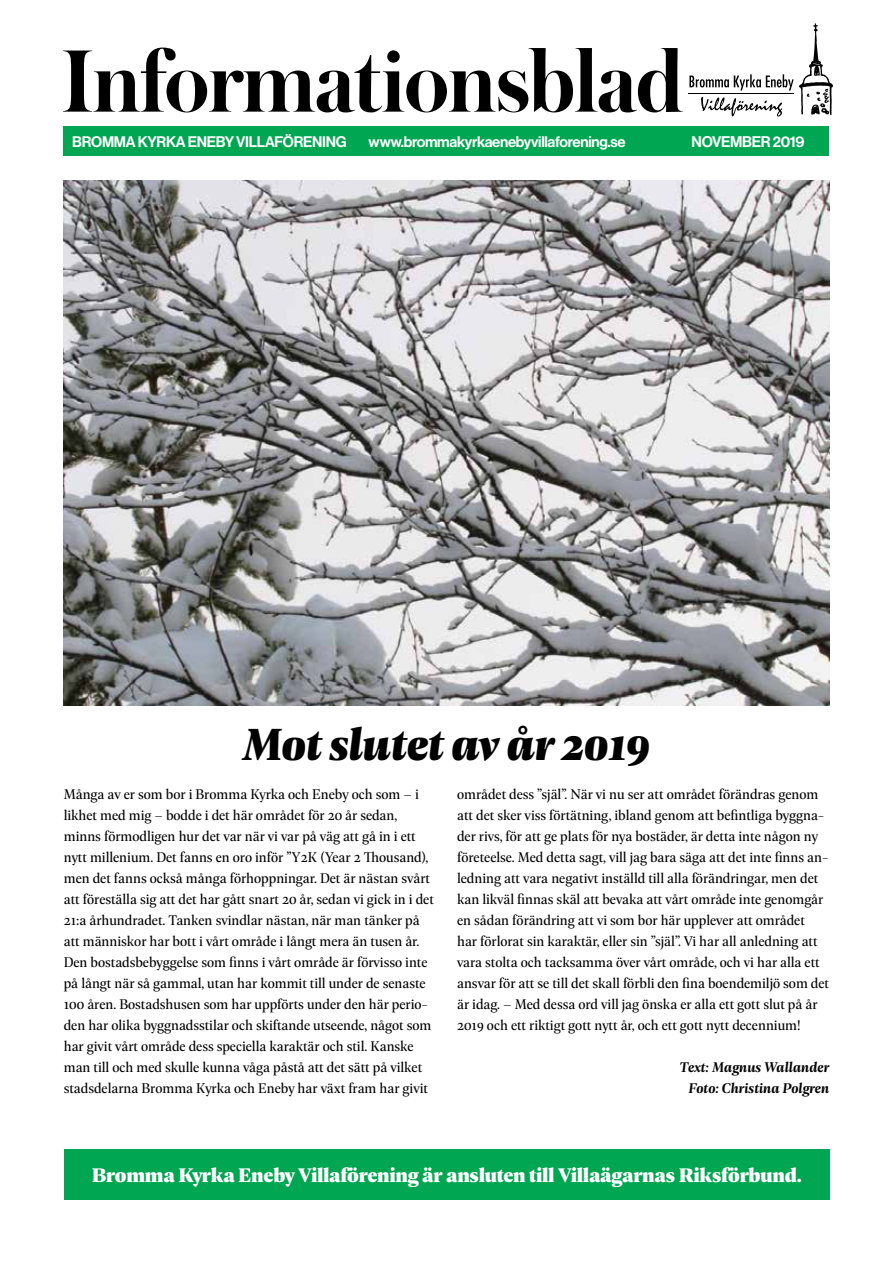
<style>
.page{position:relative;width:893px;height:1263px;background:#fff}
.page>*{position:absolute;margin:0;border:0;box-sizing:border-box;transform-origin:0 0}
.t1{font:italic 900 48px "Geller Headline";letter-spacing:-.01em;color:#000}
.t2{font:900 21px "Geller Headline";letter-spacing:-.01em;color:#fff}
.t3{font:500 15.15px "Haas Grot Disp 65";letter-spacing:-.02em;color:#fff}
.t4{font:15px/21px "Geller Headline";color:#000}
.t5{font:500 15px "Haas Grot Disp 65";letter-spacing:-.02em;color:#fff}
.t6{font:italic 600 15px/21px "Geller Headline";color:#000;text-align:center}
</style>
<div class="page">
<div style="left:64px;top:126px;width:765px;height:30px;background:#00a651"></div>
<svg style="left:63px;top:48px;width:620px;height:64px"></svg>
<hr style="left:688px;top:93px;width:106px;height:1px;background:#000">
<svg style="left:689px;top:23px;width:144px;height:94px"></svg>
<div style="left:64px;top:1149px;width:766px;height:50px;background:#00a651"></div>
<img style="left:64px;top:180px;width:765px;height:525px">
<p class="t5" style="left:72px;top:133px;width:276px">BROMMA KYRKA ENEBY VILLAFÖRENING</p>
<p class="t5" style="left:369px;top:133px;width:259px">www.brommakyrkaenebyvillaforening.se</p>
<p class="t3" style="left:692px;top:133px;width:114px">NOVEMBER 2019</p>
<h1 class="t1" style="left:243px;top:709px;width:408px">Mot slutet av år 2019</h1>
<p class="t4" style="left:64px;top:784px;width:372px">Många av er som bor i Bromma Kyrka och Eneby och som – i likhet med mig – bodde i det här området för 20 år sedan, minns förmodligen hur det var när vi var på väg att gå in i ett nytt millenium. Det fanns en oro inför ”Y2K (Year 2 Thousand), men det fanns också många förhoppningar. Det är nästan svårt att föreställa sig att det har gått snart 20 år, sedan vi gick in i det 21:a århundradet. Tanken svindlar nästan, när man tänker på att människor har bott i vårt område i långt mera än tusen år.<br>Den bostadsbebyggelse som finns i vårt område är förvisso inte på långt när så gammal, utan har kommit till under de senaste 100 åren. Bostadshusen som har uppförts under den här perio&shy;den har olika byggnadsstilar och skiftande utseende, något som har givit vårt område dess speciella karaktär och stil. Kanske man till och med skulle kunna våga påstå att det sätt på vilket stadsdelarna Bromma Kyrka och Eneby har växt fram har givit</p>
<p class="t4" style="left:457px;top:783px;width:373px">området dess ”själ”. När vi nu ser att området förändras genom att det sker viss förtätning, ibland genom att befintliga byggna&shy;der rivs, för att ge plats för nya bostäder, är detta inte någon ny företeelse. Med detta sagt, vill jag bara säga att det inte finns an&shy;ledning att vara negativt inställd till alla förändringar, men det kan likväl finnas skäl att bevaka att vårt område inte genomgår en sådan förändring att vi som bor här upplever att området<br>har förlorat sin karaktär, eller sin ”själ”. Vi har all anledning att vara stolta och tacksamma över vårt område, och vi har alla ett ansvar för att se till det skall förbli den fina boendemiljö som det är idag. – Med dessa ord vill jag önska er alla ett gott slut på år 2019 och ett riktigt gott nytt år, och ett gott nytt decennium!</p>
<p class="t6" style="left:680px;top:1056px;width:151px">Text: Magnus Wallander<br>Foto: Christina Polgren</p>
<h2 class="t2" style="left:92px;top:1160px;width:712px">Bromma Kyrka Eneby Villaförening är ansluten till Villaägarnas Riksförbund.</h2>
</div>
